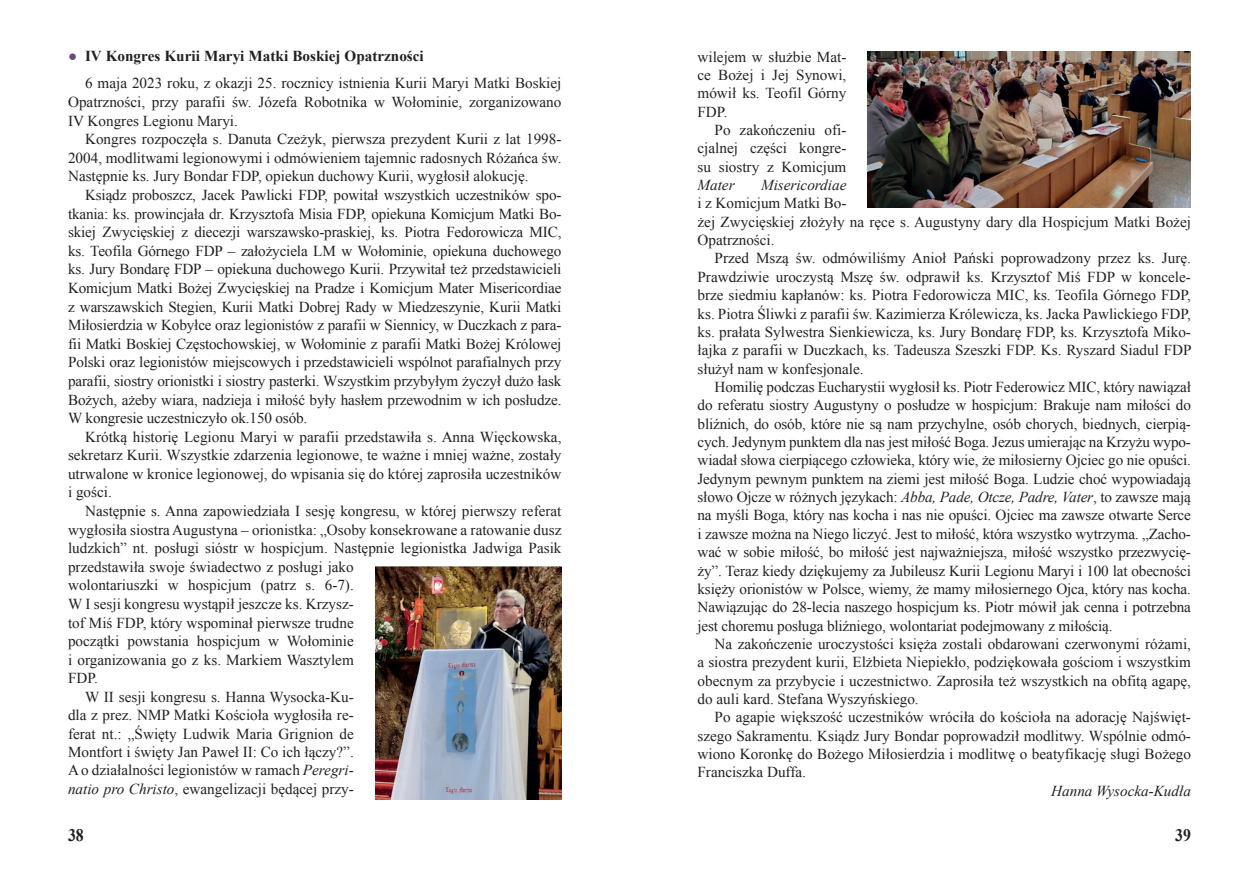
<style>
.page{position:relative;width:1259px;height:893px;background:#fff}
.page>*{position:absolute;margin:0;border:0;box-sizing:border-box;transform-origin:0 0}
.t1{font:700 17.55px "Times New Roman";color:#231f20;scale:.9 1}
.t2{font:15.15px/18.3px "Times New Roman";color:#231f20;text-align:justify}
.t3{font:italic 15.15px "Times New Roman";color:#231f20}
.s1{font-weight:700;color:#6b4977}
.s2{font-weight:700}
.s3{font-style:italic}
</style>
<div class="page">
<img style="left:375px;top:567px;width:186px;height:232px">
<img style="left:867px;top:51px;width:324px;height:156px">
<p class="t2" style="left:85px;top:42px;width:478px;line-height:27.2px;text-indent:-17px"><span class="s1">●</span> <span class="s2">IV Kongres Kurii Maryi Matki Boskiej Opatrzności<br></span>6 maja 2023 roku, z okazji 25. rocznicy istnienia Kurii Maryi Matki Boskiej</p>
<p class="t2" style="left:68px;top:92px;width:495px">Opatrzności, przy parafii św. Józefa Robotnika w Wołominie, zorganizowano<br>IV Kongres Legionu Maryi.</p>
<p class="t2" style="left:68px;top:129px;width:495px;text-indent:17px">Kongres rozpoczęła s. Danuta Czeżyk, pierwsza prezydent Kurii z lat 1998- 2004, modlitwami legionowymi i odmówieniem tajemnic radosnych Różańca św.<br>Następnie ks. Jury Bondar FDP, opiekun duchowy Kurii, wygłosił alokucję.</p>
<p class="t2" style="left:68px;top:185px;width:495px;text-indent:17px">Ksiądz proboszcz, Jacek Pawlicki FDP, powitał wszystkich uczestników spo&shy;tkania: ks. prowincjała dr. Krzysztofa Misia FDP, opiekuna Komicjum Matki Bo&shy;skiej Zwycięskiej z diecezji warszawsko-praskiej, ks. Piotra Fedorowicza MIC, ks. Teofila Górnego FDP – założyciela LM w Wołominie, opiekuna duchowego ks. Jury Bondarę FDP – opiekuna duchowego Kurii. Przywitał też przedstawicieli Komicjum Matki Bożej Zwycięskiej na Pradze i Komicjum Mater Misericordiae z warszawskich Stegien, Kurii Matki Dobrej Rady w Miedzeszynie, Kurii Matki Miłosierdzia w Kobyłce oraz legionistów z parafii w Siennicy, w Duczkach z para&shy;fii Matki Boskiej Częstochowskiej, w Wołominie z parafii Matki Bożej Królowej Polski oraz legionistów miejscowych i przedstawicieli wspólnot parafialnych przy parafii, siostry orionistki i siostry pasterki. Wszystkim przybyłym życzył dużo łask Bożych, ażeby wiara, nadzieja i miłość były hasłem przewodnim w ich posłudze.<br>W kongresie uczestniczyło ok.150 osób.</p>
<p class="t2" style="left:68px;top:427px;width:495px;text-indent:17px">Krótką historię Legionu Maryi w parafii przedstawiła s. Anna Więckowska, sekretarz Kurii. Wszystkie zdarzenia legionowe, te ważne i mniej ważne, zostały utrwalone w kronice legionowej, do wpisania się do której zaprosiła uczestników i gości.</p>
<p class="t2" style="left:85px;top:501px;width:478px">Następnie s. Anna zapowiedziała I sesję kongresu, w której pierwszy referat</p>
<p class="t2" style="left:68px;top:520px;width:495px">wygłosiła siostra Augustyna – orionistka: „Osoby konsekrowane a ratowanie dusz</p>
<p class="t2" style="left:68px;top:538px;width:495px">ludzkich” nt. posługi sióstr w hospicjum. Następnie legionistka Jadwiga Pasik</p>
<p class="t2" style="left:68px;top:557px;width:287px">przedstawiła swoje świadectwo z posługi jako</p>
<p class="t2" style="left:68px;top:576px;width:287px">wolontariuszki w hospicjum (patrz s. 6-7).</p>
<p class="t2" style="left:68px;top:594px;width:287px">W I sesji kongresu wystąpił jeszcze ks. Krzysz-</p>
<p class="t2" style="left:68px;top:613px;width:287px">tof Miś FDP, który wspominał pierwsze trudne</p>
<p class="t2" style="left:68px;top:631px;width:287px">początki powstania hospicjum w Wołominie</p>
<p class="t2" style="left:68px;top:650px;width:287px">i organizowania go z ks. Markiem Wasztylem</p>
<p class="t2" style="left:68px;top:669px;width:31px">FDP.</p>
<p class="t2" style="left:85px;top:687px;width:270px">W II sesji kongresu s. Hanna Wysocka-Ku-</p>
<p class="t2" style="left:68px;top:705px;width:287px">dla z prez. NMP Matki Kościoła wygłosiła re-</p>
<p class="t2" style="left:68px;top:724px;width:287px">ferat nt.: „Święty Ludwik Maria Grignion de</p>
<p class="t2" style="left:68px;top:742px;width:287px">Montfort i święty Jan Paweł II: Co ich łączy?”.</p>
<p class="t2" style="left:68px;top:760px;width:287px">A o działalności legionistów w ramach <span class="s3">Peregri-</span></p>
<p class="t2" style="left:68px;top:779px;width:287px"><span class="s3">natio pro Christo</span>, ewangelizacji będącej przy-</p>
<p class="t2" style="left:697px;top:47px;width:150px">wilejem w służbie Mat&shy;ce Bożej i Jej Synowi, mówił ks. Teofil Górny FDP.</p>
<p class="t2" style="left:697px;top:120px;width:150px;text-indent:17px">Po zakończeniu ofi&shy;cjalnej części kongre&shy;su siostry z Komicjum</p>
<p class="t3" style="left:697px;top:175px;width:39px">Mater</p>
<p class="t3" style="left:761px;top:175px;width:87px">Misericordiae</p>
<p class="t2" style="left:697px;top:194px;width:495px;text-align:left">i z Komicjum Matki Bo-<br>żej Zwycięskiej złożyły na ręce s. Augustyny dary dla Hospicjum Matki Bożej<br>Opatrzności.</p>
<p class="t2" style="left:697px;top:249px;width:495px;text-indent:17px">Przed Mszą św. odmówiliśmy Anioł Pański poprowadzony przez ks. Jurę.<br>Prawdziwie uroczystą Mszę św. odprawił ks. Krzysztof Miś FDP w koncele&shy;brze siedmiu kapłanów: ks. Piotra Fedorowicza MIC, ks. Teofila Górnego FDP, ks. Piotra Śliwki z parafii św. Kazimierza Królewicza, ks. Jacka Pawlickiego FDP, ks. prałata Sylwestra Sienkiewicza, ks. Jury Bondarę FDP, ks. Krzysztofa Miko&shy;łajka z parafii w Duczkach, ks. Tadeusza Szeszki FDP. Ks. Ryszard Siadul FDP służył nam w konfesjonale.</p>
<p class="t2" style="left:697px;top:377px;width:495px;text-indent:17px">Homilię podczas Eucharystii wygłosił ks. Piotr Federowicz MIC, który nawiązał do referatu siostry Augustyny o posłudze w hospicjum: Brakuje nam miłości do bliźnich, do osób, które nie są nam przychylne, osób chorych, biednych, cierpią&shy;cych. Jedynym punktem dla nas jest miłość Boga. Jezus umierając na Krzyżu wypo&shy;wiadał słowa cierpiącego człowieka, który wie, że miłosierny Ojciec go nie opuści.<br>Jedynym pewnym punktem na ziemi jest miłość Boga. Ludzie choć wypowiadają słowo Ojcze w różnych językach: <span class="s3">Abba, Pade, Otcze, Padre, Vater</span>, to zawsze mają na myśli Boga, który nas kocha i nas nie opuści. Ojciec ma zawsze otwarte Serce i zawsze można na Niego liczyć. Jest to miłość, która wszystko wytrzyma. „Zacho&shy;wać w sobie miłość, bo miłość jest najważniejsza, miłość wszystko przezwycię&shy;ży”. Teraz kiedy dziękujemy za Jubileusz Kurii Legionu Maryi i 100 lat obecności księży orionistów w Polsce, wiemy, że mamy miłosiernego Ojca, który nas kocha.<br>Nawiązując do 28-lecia naszego hospicjum ks. Piotr mówił jak cenna i potrzebna jest choremu posługa bliźniego, wolontariat podejmowany z miłością.</p>
<p class="t2" style="left:697px;top:634px;width:495px;text-indent:17px">Na zakończenie uroczystości księża zostali obdarowani czerwonymi różami, a siostra prezydent kurii, Elżbieta Niepiekło, podziękowała gościom i wszystkim obecnym za przybycie i uczestnictwo. Zaprosiła też wszystkich na obfitą agapę, do auli kard. Stefana Wyszyńskiego.</p>
<p class="t2" style="left:697px;top:708px;width:495px;text-indent:17px">Po agapie większość uczestników wróciła do kościoła na adorację Najświęt&shy;szego Sakramentu. Ksiądz Jury Bondar poprowadził modlitwy. Wspólnie odmó&shy;wiono Koronkę do Bożego Miłosierdzia i modlitwę o beatyfikację sługi Bożego Franciszka Duffa.</p>
<p class="t3" style="left:1051px;top:780px;width:141px">Hanna Wysocka-Kudła</p>
<p class="t1" style="left:68px;top:822px;width:19px">38</p>
<p class="t1" style="left:1175px;top:822px;width:19px">39</p>
</div>
